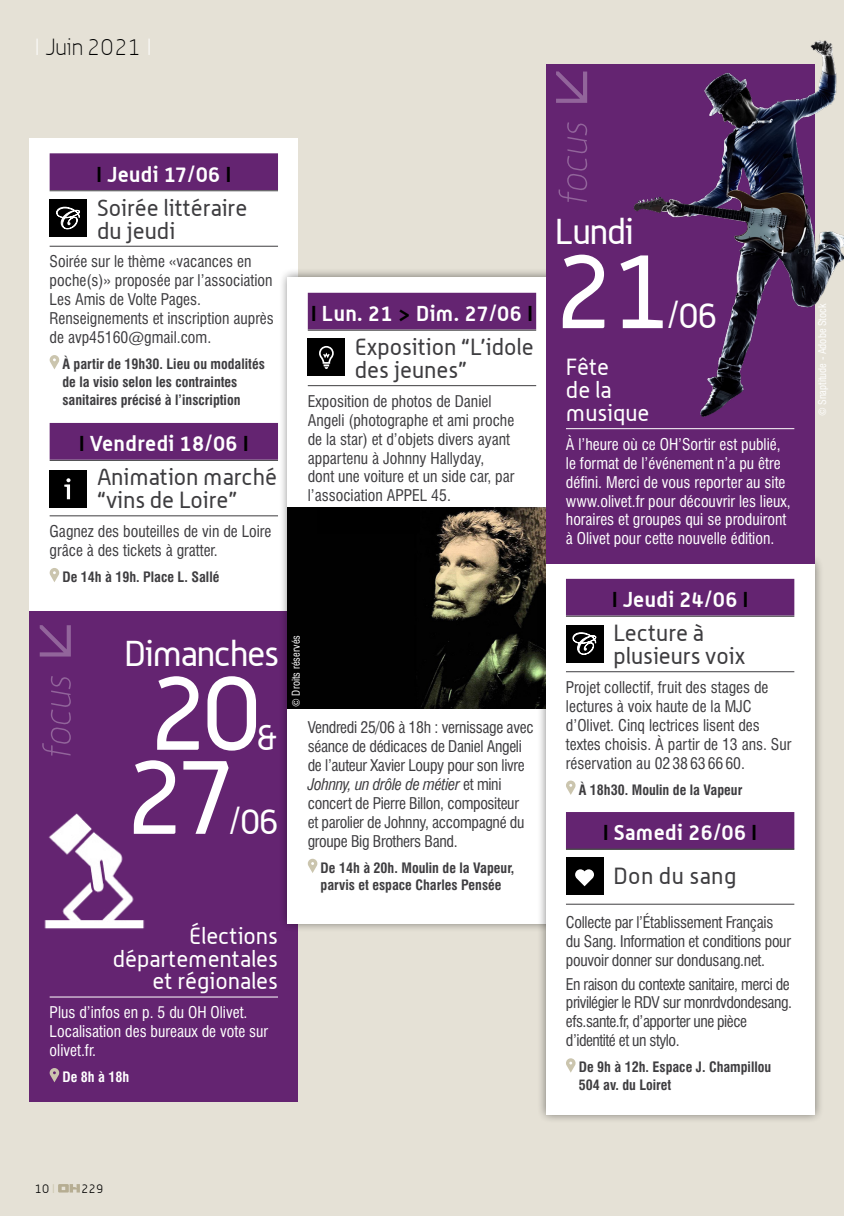
<style>
.page{position:relative;width:844px;height:1216px;background:#fff}
.page>*{position:absolute;margin:0;border:0;box-sizing:border-box;transform-origin:0 0}
.t1{font:105px "Alwyn";color:#fff}
.t2{font:35px "Alwyn";letter-spacing:-.04em;color:#fff}
.t3{font:22.75px/22.8px "Alwyn";color:#3e3d40}
.t4{font:22.75px/22.8px "Alwyn";color:#fff;text-align:right}
.t5{font:100 22.75px "Alwyn";letter-spacing:-.005em;color:#000}
.t6{font:22.75px "Alwyn";letter-spacing:.02em;color:#3e3d40}
.t7{font:700 21px "Alwyn";letter-spacing:.02em;color:#fff}
.t8{font:condensed 15.75px/18.9px "Swiss 721 BT";color:#3e3d40}
.t9{font:condensed 15.75px/18.9px "Swiss 721 BT";letter-spacing:-.02em;color:#3e3d40}
.t10{font:condensed 15.75px/18.9px "Swiss 721 BT";color:#fff}
.t11{font:condensed 15.75px/18.9px "Swiss 721 BT";letter-spacing:-.03em;color:#3e3d40}
.t12{font:700 condensed 14px/17.5px "Swiss 721 BT";color:#3e3d40}
.t13{font:700 condensed 14px "Swiss 721 BT";color:#fff}
.t14{font:300 12.25px "Alwyn";color:#000}
.t15{font:condensed 10.5px "Swiss 721 BT";color:#fff}
.s1{color:#fff}
.s2{color:#000}
.s3{font-style:italic}
.s4{color:#cbc5ae}
</style>
<div class="page">
<div style="left:0;top:0;width:843px;height:1215px;background:#e5e1d6"></div>
<svg style="left:58px;top:1184px;width:22px;height:8px"></svg>
<div style="left:30px;top:138px;width:268px;height:473px;background:#fff"></div>
<div style="left:50px;top:153px;width:228px;height:37px;background:#642471"></div>
<hr style="left:50px;top:190px;width:228px;height:1px;background:#3e3d40">
<hr style="left:50px;top:246px;width:228px;height:1px;background:#3e3d40">
<div style="left:50px;top:423px;width:228px;height:36px;background:#642471"></div>
<hr style="left:50px;top:460px;width:228px;height:1px;background:#3e3d40">
<hr style="left:50px;top:515px;width:228px;height:1px;background:#3e3d40">
<div style="left:50px;top:199px;width:37px;height:37px;background:#000"></div>
<svg style="left:56px;top:206px;width:24px;height:24px"></svg>
<svg style="left:50px;top:355px;width:9px;height:14px"></svg>
<div style="left:50px;top:470px;width:37px;height:37px;background:#000"></div>
<svg style="left:64px;top:478px;width:6px;height:21px"></svg>
<svg style="left:50px;top:568px;width:9px;height:14px"></svg>
<div style="left:30px;top:611px;width:268px;height:490px;background:#642471"></div>
<hr style="left:50px;top:996px;width:228px;height:1px;background:#fff">
<svg style="left:50px;top:1068px;width:9px;height:14px"></svg>
<div style="left:278px;top:267px;width:287px;height:666px;background:#000;opacity:.5"></div>
<div style="left:288px;top:277px;width:268px;height:646px;background:#fff"></div>
<div style="left:308px;top:293px;width:228px;height:36px;background:#642471"></div>
<hr style="left:308px;top:330px;width:228px;height:1px;background:#3e3d40">
<hr style="left:308px;top:385px;width:228px;height:1px;background:#3e3d40">
<div style="left:308px;top:339px;width:37px;height:37px;background:#000"></div>
<svg style="left:319px;top:346px;width:14px;height:23px"></svg>
<svg style="left:308px;top:858px;width:9px;height:15px"></svg>
<svg style="left:40px;top:625px;width:31px;height:31px"></svg>
<svg style="left:42px;top:676px;width:29px;height:79px"></svg>
<img style="left:29px;top:803px;width:116px;height:140px">
<img style="left:288px;top:507px;width:258px;height:201px">
<div style="left:536px;top:553px;width:287px;height:570px;background:#000;opacity:.5"></div>
<div style="left:546px;top:563px;width:268px;height:551px;background:#fff"></div>
<div style="left:566px;top:579px;width:228px;height:36px;background:#642471"></div>
<hr style="left:566px;top:616px;width:228px;height:1px;background:#3e3d40">
<hr style="left:566px;top:671px;width:228px;height:1px;background:#3e3d40">
<div style="left:566px;top:812px;width:228px;height:36px;background:#642471"></div>
<hr style="left:566px;top:848px;width:228px;height:1px;background:#000">
<hr style="left:566px;top:903px;width:228px;height:1px;background:#3e3d40">
<div style="left:566px;top:625px;width:37px;height:37px;background:#000"></div>
<svg style="left:572px;top:632px;width:24px;height:23px"></svg>
<svg style="left:566px;top:780px;width:9px;height:15px"></svg>
<div style="left:566px;top:857px;width:37px;height:38px;background:#000"></div>
<svg style="left:575px;top:869px;width:19px;height:17px"></svg>
<svg style="left:566px;top:1058px;width:9px;height:14px"></svg>
<div style="left:546px;top:64px;width:268px;height:500px;background:#642471"></div>
<hr style="left:566px;top:428px;width:228px;height:1px;background:#fff">
<svg style="left:556px;top:71px;width:31px;height:32px"></svg>
<svg style="left:558px;top:122px;width:29px;height:80px"></svg>
<img style="left:634px;top:40px;width:209px;height:379px">
<h3 class="t5" style="left:35px;top:35px;width:118px"><span class="s1">I</span> Juin 2021 <span class="s1">I</span></h3>
<h3 class="t7" style="left:96px;top:161px;width:136px"><span class="s2">I</span> Jeudi 17/06 <span class="s2">I</span></h3>
<h3 class="t3" style="left:97px;top:196px;width:152px">Soirée littéraire du jeudi</h3>
<p class="t8" style="left:50px;top:252px;width:226px">Soirée sur le thème «vacances en poche(s)» proposée par l’association<br>Les Amis de Volte Pages.<br>Renseignements et inscription auprès de avp45160@gmail.com.</p>
<p class="t12" style="left:62px;top:355px;width:204px">À partir de 19h30. Lieu ou modalités de la visio selon les contraintes</p>
<p class="t12" style="left:62px;top:391px;width:179px">sanitaires précisé à l’inscription</p>
<h3 class="t7" style="left:79px;top:430px;width:171px"><span class="s2">I</span> Vendredi 18/06 <span class="s2">I</span></h3>
<h3 class="t3" style="left:97px;top:465px;width:181px">Animation marché “vins de Loire”</h3>
<p class="t8" style="left:50px;top:522px;width:223px">Gagnez des bouteilles de vin de Loire grâce à des tickets à gratter.</p>
<p class="t12" style="left:62px;top:568px;width:158px">De 14h à 19h. Place L. Sallé</p>
<h3 class="t7" style="left:311px;top:300px;width:223px"><span class="s2">I</span> Lun. 21 <span class="s2">&gt;</span> Dim. 27/06 <span class="s2">I</span></h3>
<h3 class="t3" style="left:355px;top:335px;width:180px">Exposition “L’idole des jeunes”</h3>
<p class="t8" style="left:308px;top:391px;width:208px">Exposition de photos de Daniel<br>Angeli (photographe et ami proche de la star) et d’objets divers ayant appartenu à Johnny Hallyday, dont une voiture et un side car, par l’association APPEL 45.</p>
<h2 class="t2" style="left:124px;top:632px;width:156px">Dimanches</h2>
<h1 class="t1" style="left:148px;top:650px;width:116px">20</h1>
<h2 class="t2" style="left:255px;top:716px;width:26px">&amp;</h2>
<h1 class="t1" style="left:124px;top:734px;width:113px">27</h1>
<h2 class="t2" style="left:228px;top:800px;width:52px">/06</h2>
<h3 class="t4" style="left:113px;top:923px;width:167px">Élections départementales et régionales</h3>
<p class="t10" style="left:50px;top:1002px;width:220px">Plus d’infos en p. 5 du OH Olivet.<br>Localisation des bureaux de vote sur olivet.fr.</p>
<p class="t13" style="left:62px;top:1068px;width:68px">De 8h à 18h</p>
<p class="t15" style="left:290px;top:707px;width:73px;rotate:-90deg">© Droits réservés</p>
<p class="t9" style="left:308px;top:718px;width:227px">Vendredi 25/06 à 18h : vernissage avec séance de dédicaces de Daniel Angeli de l’auteur Xavier Loupy pour son livre <span class="s3">Johnny, un drôle de métier</span> et mini concert de Pierre Billon, compositeur<br>et parolier de Johnny, accompagné du groupe Big Brothers Band.</p>
<p class="t12" style="left:320px;top:858px;width:195px">De 14h à 20h. Moulin de la Vapeur, parvis et espace Charles Pensée</p>
<h2 class="t2" style="left:554px;top:211px;width:80px">Lundi</h2>
<h1 class="t1" style="left:553px;top:229px;width:119px">21</h1>
<h2 class="t2" style="left:666px;top:295px;width:52px">/06</h2>
<h3 class="t4" style="left:566px;top:355px;width:85px;text-align:left">Fête<br>de la musique</h3>
<p class="t10" style="left:566px;top:434px;width:226px">À l’heure où ce OH’Sortir est publié, le format de l’événement n’a pu être défini. Merci de vous reporter au site www.olivet.fr pour découvrir les lieux, horaires et groupes qui se produiront à Olivet pour cette nouvelle édition.</p>
<h3 class="t7" style="left:612px;top:586px;width:138px"><span class="s2">I</span> Jeudi 24/06 <span class="s2">I</span></h3>
<h3 class="t3" style="left:613px;top:621px;width:133px">Lecture à plusieurs voix</h3>
<p class="t8" style="left:566px;top:677px;width:227px">Projet collectif, fruit des stages de lectures à voix haute de la MJC d’Olivet. Cinq lectrices lisent des textes choisis. À partir de 13 ans. Sur réservation au 02 38 63 66 60.</p>
<p class="t12" style="left:578px;top:780px;width:165px">À 18h30. Moulin de la Vapeur</p>
<h3 class="t7" style="left:603px;top:819px;width:155px"><span class="s2">I</span> Samedi 26/06 <span class="s2">I</span></h3>
<h3 class="t6" style="left:613px;top:862px;width:124px">Don du sang</h3>
<p class="t9" style="left:566px;top:912px;width:226px">Collecte par l’Établissement Français du Sang. Information et conditions pour pouvoir donner sur dondusang.net.</p>
<p class="t11" style="left:566px;top:974px;width:227px">En raison du contexte sanitaire, merci de privilégier le RDV sur monrdvdondesang. efs.sante.fr, d’apporter une pièce d’identité et un stylo.</p>
<p class="t12" style="left:578px;top:1058px;width:194px">De 9h à 12h. Espace J. Champillou<br>504 av. du Loiret</p>
<p class="t15" style="left:816px;top:416px;width:114px;rotate:-90deg">© Snaptitude - Adobe Stock</p>
<p class="t14" style="left:35px;top:1181px;width:22px">10 <span class="s4">I</span></p>
<p class="t14" style="left:82px;top:1181px;width:23px">229</p>
</div>
